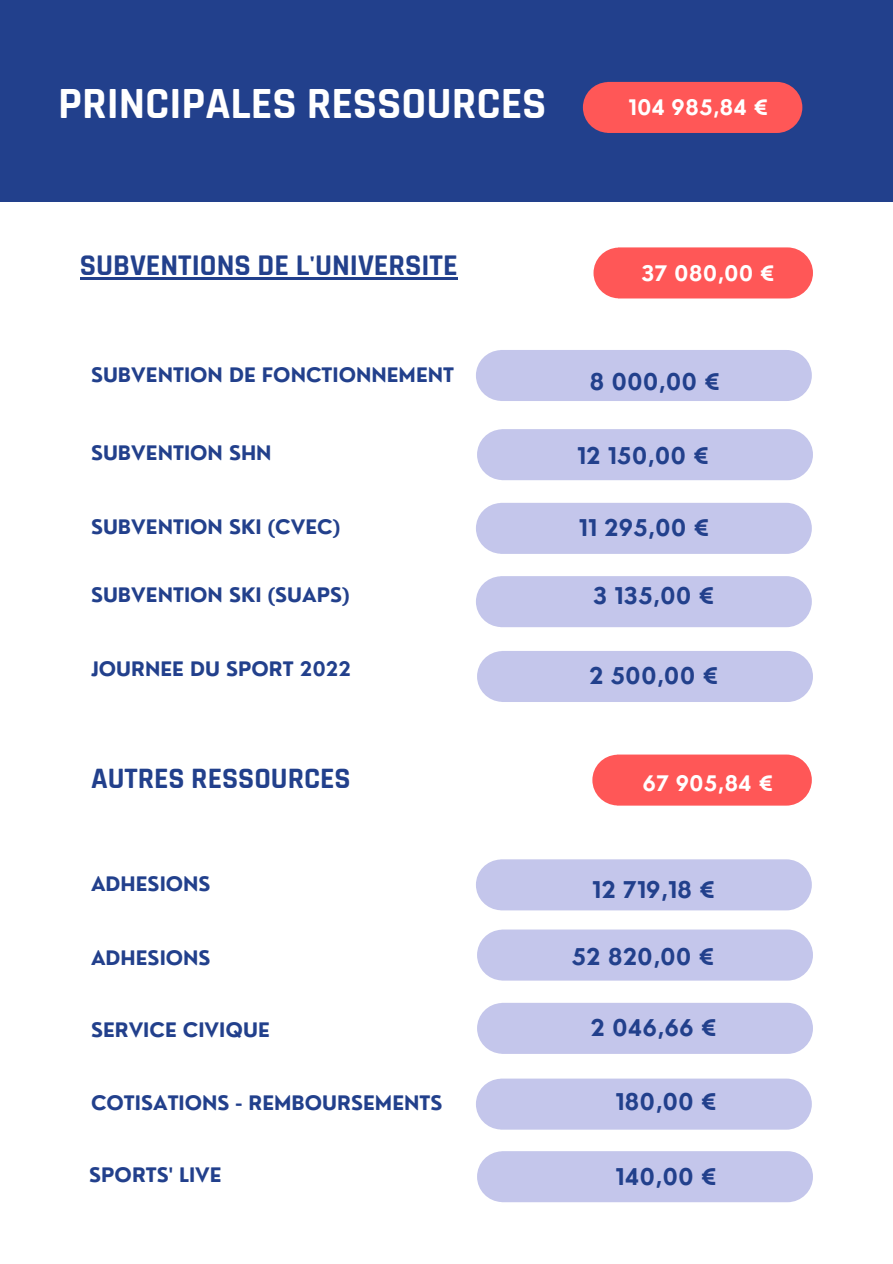
<style>
.page{position:relative;width:893px;height:1264px;background:#fff}
.page>*{position:absolute;margin:0;border:0;box-sizing:border-box;transform-origin:0 0}
.t1{font:700 45.15px "Rajdhani";color:#fff}
.t2{font:700 30.45px "Rajdhani";color:#22408c}
.t3{font:700 30px "Rajdhani";color:#22408c}
.t4{font:700 22.5px "Nourd";color:#22408c}
.t5{font:700 20.85px "Nourd";color:#fff}
.t6{font:700 19.5px "Nourd";color:#22408c}
</style>
<div class="page">
<div style="left:476px;top:350px;width:335px;height:51px;background:#c4c6eb;border-radius:25px"></div>
<div style="left:476px;top:859px;width:335px;height:51px;background:#c4c6eb;border-radius:25px"></div>
<div style="left:477px;top:429px;width:335px;height:51px;background:#c4c6eb;border-radius:25px"></div>
<div style="left:476px;top:503px;width:335px;height:51px;background:#c4c6eb;border-radius:25px"></div>
<div style="left:477px;top:651px;width:335px;height:51px;background:#c4c6eb;border-radius:25px"></div>
<div style="left:0;top:0;width:892px;height:201px;background:#22408c"></div>
<hr style="left:80px;top:277px;width:377px;height:2px;background:#22408c">
<div style="left:476px;top:576px;width:335px;height:51px;background:#c4c6eb;border-radius:25px"></div>
<div style="left:477px;top:1002px;width:335px;height:51px;background:#c4c6eb;border-radius:25px"></div>
<div style="left:477px;top:929px;width:335px;height:51px;background:#c4c6eb;border-radius:25px"></div>
<div style="left:476px;top:1078px;width:335px;height:51px;background:#c4c6eb;border-radius:25px"></div>
<div style="left:593px;top:247px;width:219px;height:51px;background:#ff5757;border-radius:25px"></div>
<div style="left:592px;top:754px;width:219px;height:51px;background:#ff5757;border-radius:25px"></div>
<div style="left:583px;top:82px;width:219px;height:51px;background:#ff5757;border-radius:25px"></div>
<div style="left:477px;top:1151px;width:335px;height:51px;background:#c4c6eb;border-radius:25px"></div>
<h1 class="t1" style="left:58px;top:76px;width:490px">PRINCIPALES RESSOURCES</h1>
<p class="t5" style="left:628px;top:94px;width:141px">104 985,84 €</p>
<h2 class="t2" style="left:80px;top:247px;width:379px">SUBVENTIONS DE L'UNIVERSITE</h2>
<p class="t6" style="left:91px;top:362px;width:364px">SUBVENTION DE FONCTIONNEMENT</p>
<p class="t6" style="left:91px;top:441px;width:182px">SUBVENTION SHN</p>
<p class="t6" style="left:91px;top:514px;width:251px">SUBVENTION SKI (CVEC)</p>
<p class="t5" style="left:641px;top:260px;width:135px">37 080,00 €</p>
<p class="t4" style="left:589px;top:367px;width:132px">8 000,00 €</p>
<p class="t4" style="left:577px;top:442px;width:134px">12 150,00 €</p>
<p class="t4" style="left:578px;top:513px;width:132px">11 295,00 €</p>
<p class="t6" style="left:91px;top:582px;width:260px">SUBVENTION SKI (SUAPS)</p>
<p class="t4" style="left:592px;top:582px;width:123px">3 135,00 €</p>
<p class="t6" style="left:91px;top:656px;width:261px">JOURNEE DU SPORT 2022</p>
<h3 class="t3" style="left:91px;top:760px;width:261px">AUTRES RESSOURCES</h3>
<p class="t6" style="left:91px;top:871px;width:121px">ADHESIONS</p>
<p class="t4" style="left:589px;top:662px;width:131px">2 500,00 €</p>
<p class="t5" style="left:642px;top:770px;width:132px">67 905,84 €</p>
<p class="t4" style="left:592px;top:875px;width:125px">12 719,18 €</p>
<p class="t6" style="left:91px;top:945px;width:121px">ADHESIONS</p>
<p class="t4" style="left:571px;top:942px;width:145px">52 820,00 €</p>
<p class="t6" style="left:91px;top:1017px;width:180px">SERVICE CIVIQUE</p>
<p class="t4" style="left:590px;top:1013px;width:128px">2 046,66 €</p>
<p class="t6" style="left:91px;top:1090px;width:353px">COTISATIONS - REMBOURSEMENTS</p>
<p class="t4" style="left:615px;top:1087px;width:103px">180,00 €</p>
<p class="t6" style="left:89px;top:1162px;width:134px">SPORTS' LIVE</p>
<p class="t4" style="left:615px;top:1161px;width:103px">140,00 €</p>
</div>
